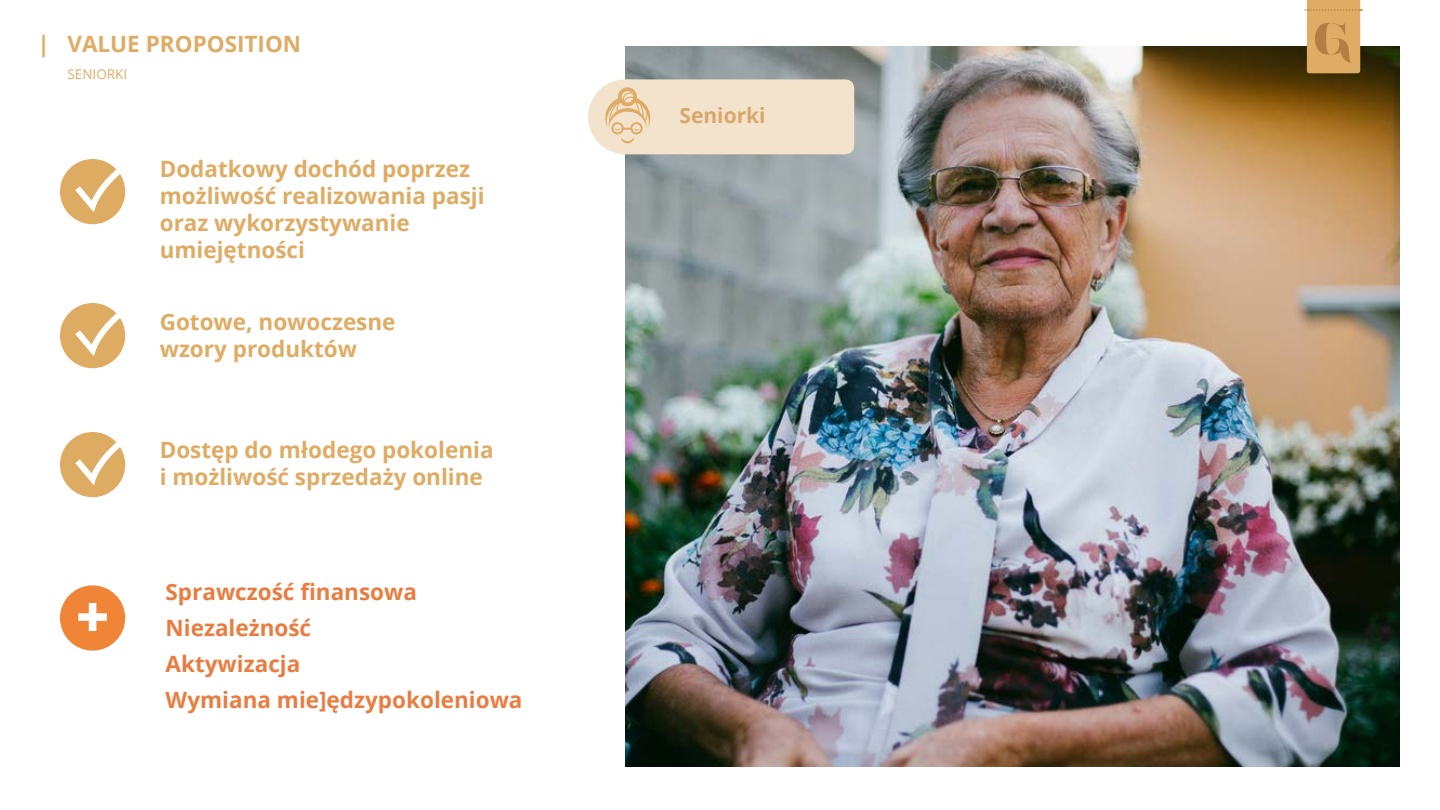
<style>
.page{position:relative;width:1440px;height:810px;background:#fff}
.page>*{position:absolute;margin:0;border:0;box-sizing:border-box;transform-origin:0 0}
.t1{font:800 57.75px "Open Sans";color:#fff}
.t2{font:700 22.5px/27px "Open Sans";color:#deac64}
.t3{font:700 22.5px/36px "Open Sans";color:#e97d41}
.t4{font:700 21px "Open Sans";color:#d8a769}
.t5{font:13.5px "Open Sans";color:#deac64}
</style>
<div class="page">
<img style="left:626px;top:46px;width:773px;height:720px">
<svg style="left:1305px;top:0;width:58px;height:73px;background:#d4a564"></svg>
<svg style="left:57px;top:156px;width:72px;height:72px"></svg>
<div style="left:53px;top:152px;width:79px;height:79px;border:7px solid #fff;border-radius:50%"></div>
<svg style="left:57px;top:429px;width:72px;height:72px"></svg>
<div style="left:53px;top:425px;width:79px;height:79px;border:7px solid #fff;border-radius:50%"></div>
<svg style="left:57px;top:300px;width:72px;height:72px"></svg>
<div style="left:53px;top:296px;width:79px;height:79px;border:7px solid #fff;border-radius:50%"></div>
<svg style="left:69px;top:153px;width:63px;height:70px"></svg>
<svg style="left:69px;top:426px;width:63px;height:70px"></svg>
<svg style="left:69px;top:297px;width:63px;height:70px"></svg>
<div style="left:57px;top:582px;width:72px;height:72px;background:#f08538;border-radius:50%"></div>
<div style="left:53px;top:579px;width:79px;height:78px;border:7px solid #fff;border-radius:50%"></div>
<div style="left:621px;top:79px;width:233px;height:75px;background:#f3e3cd;border-radius:9px"></div>
<div style="left:588px;top:79px;width:75px;height:75px;background:#f3e3cd;border-radius:50%"></div>
<svg style="left:602px;top:87px;width:49px;height:56px"></svg>
<p class="t2" style="left:38px;top:29px;width:265px">| VALUE PROPOSITION</p>
<p class="t5" style="left:68px;top:65px;width:61px">SENIORKI</p>
<p class="t2" style="left:160px;top:155px;width:326px">Dodatkowy dochód poprzez możliwość realizowania pasji oraz wykorzystywanie umiejętności</p>
<p class="t2" style="left:160px;top:307px;width:237px">Gotowe, nowoczesne wzory produktów</p>
<h1 class="t1" style="left:76px;top:573px;width:34px">+</h1>
<p class="t2" style="left:160px;top:435px;width:335px">Dostęp do młodego pokolenia i możliwość sprzedaży online</p>
<p class="t3" style="left:166px;top:574px;width:358px">Sprawczość finansowa<br>Niezależność<br>Aktywizacja<br>Wymiana mie]ędzypokoleniowa</p>
<p class="t4" style="left:680px;top:101px;width:88px">Seniorki</p>
</div>
